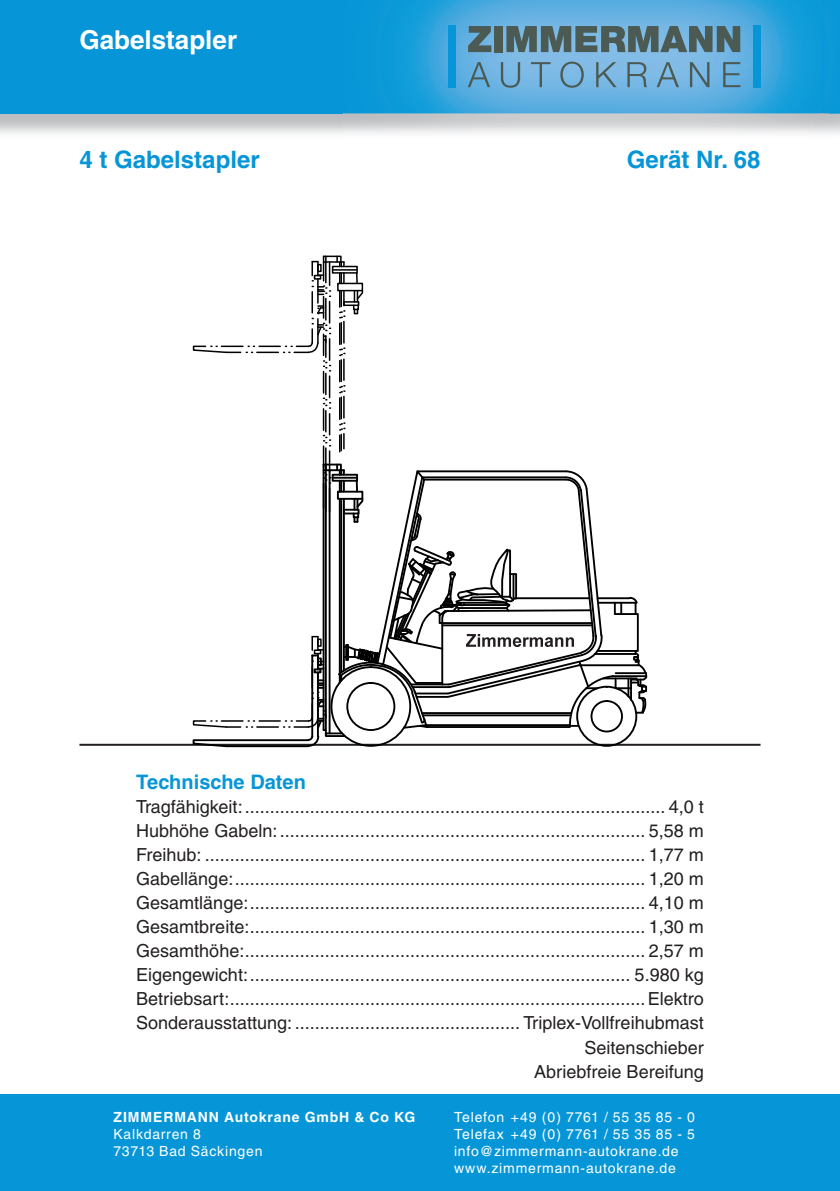
<style>
.page{position:relative;width:840px;height:1191px;background:#fff}
.page>*{position:absolute;margin:0;border:0;box-sizing:border-box;transform-origin:0 0}
.t1{font:700 26px "Helvetica";color:#fff}
.t2{font:700 24px "Helvetica";color:#0696d7}
.t3{font:700 20px "Helvetica";color:#0696d7}
.t4{font:18px/24px "Helvetica";color:#231f20;text-align:right}
.t5{font:14px/16.8px "Helvetica";letter-spacing:.055em;color:#fff}
.t6{font:700 14px "Helvetica";letter-spacing:.06em;color:#fff}
</style>
<div class="page">
<img style="left:0;top:113px;width:343px;height:21px">
<div style="left:0;top:0;width:839px;height:113px;background:#0696d7"></div>
<div style="left:0;top:1094px;width:839px;height:97px;background:#0696d7"></div>
<img style="left:343px;top:0;width:479px;height:134px">
<img style="left:822px;top:113px;width:18px;height:21px">
<svg style="left:467px;top:62px;width:23px;height:25px"></svg>
<svg style="left:500px;top:62px;width:20px;height:26px"></svg>
<svg style="left:530px;top:62px;width:20px;height:25px"></svg>
<svg style="left:560px;top:62px;width:23px;height:26px"></svg>
<svg style="left:596px;top:62px;width:20px;height:25px"></svg>
<svg style="left:627px;top:62px;width:19px;height:25px"></svg>
<svg style="left:656px;top:62px;width:22px;height:25px"></svg>
<svg style="left:689px;top:62px;width:20px;height:25px"></svg>
<svg style="left:722px;top:62px;width:18px;height:25px"></svg>
<div style="left:752px;top:25px;width:8px;height:63px;background:#0696d7"></div>
<div style="left:448px;top:25px;width:8px;height:63px;background:#0696d7"></div>
<svg style="left:468px;top:26px;width:23px;height:26px"></svg>
<div style="left:494px;top:26px;width:8px;height:26px;background:#4b5a52"></div>
<svg style="left:506px;top:26px;width:233px;height:26px;background:#59757d"></svg>
<hr style="left:839px;top:0;width:1px;height:113px;background:#0696d7">
<img style="left:828px;top:113px;width:11px;height:21px">
<hr style="left:79px;top:744px;width:681px;height:2px;background:#231f20">
<svg style="left:192px;top:255px;width:455px;height:493px"></svg>
<h1 class="t1" style="left:79px;top:24px;width:159px">Gabelstapler</h1>
<h2 class="t2" style="left:79px;top:145px;width:182px">4 t Gabelstapler</h2>
<h2 class="t2" style="left:626px;top:145px;width:135px">Gerät Nr. 68</h2>
<p class="t3" style="left:136px;top:770px;width:171px">Technische Daten</p>
<p class="t4" style="left:136px;top:795px;width:568px">Tragfähigkeit:.................................................................................... 4,0 t Hubhöhe Gabeln:......................................................................... 5,58 m Freihub: ........................................................................................ 1,77 m Gabellänge:.................................................................................. 1,20 m Gesamtlänge:............................................................................... 4,10 m Gesamtbreite:............................................................................... 1,30 m Gesamthöhe:................................................................................ 2,57 m Eigengewicht:............................................................................ 5.980 kg Betriebsart:...................................................................................Elektro Sonderausstattung: ............................................. Triplex-Vollfreihubmast Seitenschieber<br>Abriebfreie Bereifung</p>
<p class="t6" style="left:113px;top:1108px;width:303px">ZIMMERMANN Autokrane GmbH &amp; Co KG</p>
<p class="t5" style="left:113px;top:1125px;width:151px">Kalkdarren 8<br>73713 Bad Säckingen</p>
<p class="t5" style="left:454px;top:1108px;width:242px">Telefon +49 (0) 7761 / 55 35 85 - 0<br>Telefax +49 (0) 7761 / 55 35 85 - 5 info@zimmermann-autokrane.de www.zimmermann-autokrane.de</p>
</div>
